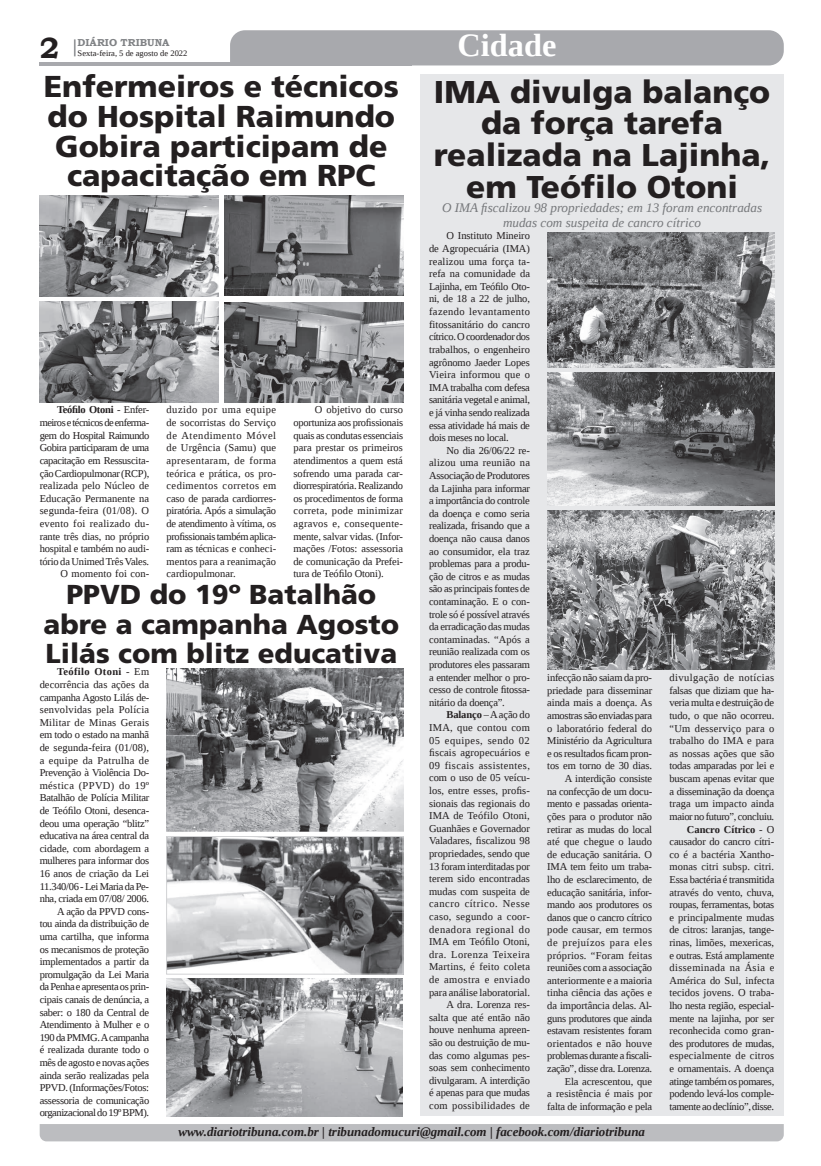
<style>
.page{position:relative;width:821px;height:1166px;background:#fff}
.page>*{position:absolute;margin:0;border:0;box-sizing:border-box;transform-origin:0 0}
.t1{font:700 32.38px "Liberation Serif";color:#fff}
.t2{font:900 31.5px/31.9px "Frutiger LT Std";color:#231f20;text-align:center}
.t3{font:900 30.19px/29.8px "Frutiger LT Std";color:#231f20;text-align:center}
.t4{font:700 29.31px "Bookman Old Style";color:#231f20}
.t5{font:900 27.3px/29.5px "Frutiger LT Std";color:#231f20;text-align:center}
.t6{font:italic 13.12px/14.9px "Liberation Serif";color:#76787b;text-align:center}
.t7{font:italic 700 12.95px "Liberation Serif";color:#231f20}
.t8{font:10.5px/12.6px "Liberation Serif";letter-spacing:-.015em;color:#231f20;text-align:right}
.t9{font:700 10.06px "Bookman Old Style";color:#808285}
.t10{font:8.4px "Liberation Serif";color:#231f20}
.s1{font-weight:700}
</style>
<div class="page">
<svg style="left:74px;top:39px;width:2px;height:17px"></svg>
<hr style="left:40px;top:62px;width:372px;height:3px;background:#a8a9ad">
<div style="left:230px;top:30px;width:554px;height:35px;background:#a8a9ad"></div>
<div style="left:40px;top:1124px;width:744px;height:17px;background:#bcbdc0"></div>
<div style="left:420px;top:74px;width:364px;height:1042px;background:#e6e7e9"></div>
<img style="left:547px;top:373px;width:227px;height:132px">
<img style="left:547px;top:232px;width:227px;height:136px">
<img style="left:547px;top:510px;width:227px;height:160px">
<img style="left:40px;top:196px;width:178px;height:100px">
<img style="left:40px;top:301px;width:178px;height:101px">
<img style="left:225px;top:195px;width:178px;height:101px">
<img style="left:225px;top:302px;width:178px;height:100px">
<img style="left:167px;top:668px;width:236px;height:164px">
<img style="left:167px;top:979px;width:236px;height:137px">
<img style="left:168px;top:838px;width:233px;height:134px">
<div style="left:166px;top:836px;width:237px;height:138px;border:1px solid #d1d2d4"></div>
<h3 class="t4" style="left:40px;top:27px;width:21px">2</h3>
<p class="t9" style="left:78px;top:35px;width:93px">DIÁRIO TRIBUNA</p>
<p class="t10" style="left:78px;top:48px;width:111px">Sexta-feira, 5 de agosto de 2022</p>
<h3 class="t3" style="left:44px;top:72px;width:357px">Enfermeiros e técnicos do Hospital Raimundo<br>Gobira participam de capacitação em RPC</h3>
<p class="t8" style="left:40px;top:404px;width:111px"><span class="s1">Teófilo Otoni</span> - Enfer&shy;meiros e técnicos de enferma&shy;gem do Hospital Raimundo<br>Gobira participaram de uma capacitação em Ressuscita&shy;ção Cardiopulmonar (RCP), realizada pelo Núcleo de<br>Educação Permanente na segunda-feira (01/08). O evento foi realizado du&shy;rante três dias, no próprio hospital e também no audi&shy;tório da Unimed Três Vales.<br>O momento foi con-</p>
<p class="t8" style="left:167px;top:404px;width:111px;text-align:justify">duzido por uma equipe de socorristas do Serviço de Atendimento Móvel de Urgência (Samu) que apresentaram, de forma teórica e prática, os pro&shy;cedimentos corretos em caso de parada cardiorres&shy;piratória. Após a simulação de atendimento à vítima, os profissionais também aplica&shy;ram as técnicas e conheci&shy;mentos para a reanimação cardiopulmonar.</p>
<p class="t8" style="left:294px;top:404px;width:111px;text-align:justify;text-indent:21px">O objetivo do curso oportuniza aos profissionais quais as condutas essenciais para prestar os primeiros atendimentos a quem está sofrendo uma parada car&shy;diorrespiratória. Realizando os procedimentos de forma correta, pode minimizar agravos e, consequente&shy;mente, salvar vidas. (Infor&shy;mações /Fotos: assessoria de comunicação da Prefei&shy;tura de Teófilo Otoni).</p>
<h3 class="t5" style="left:43px;top:580px;width:357px">PPVD do 19º Batalhão abre a campanha Agosto<br>Lilás com blitz educativa</h3>
<p class="t8" style="left:40px;top:665px;width:111px"><span class="s1">Teófilo Otoni</span> - Em decorrência das ações da campanha Agosto Lilás de&shy;senvolvidas pela Polícia<br>Militar de Minas Gerais em todo o estado na manhã de segunda-feira (01/08), a equipe da Patrulha de<br>Prevenção à Violência Do&shy;méstica (PPVD) do 19º<br>Batalhão de Polícia Militar de Teófilo Otoni, desenca&shy;deou uma operação “blitz” educativa na área central da cidade, com abordagem a mulheres para informar dos<br>16 anos de criação da Lei<br>11.340/06 - Lei Maria da Pe&shy;nha, criada em 07/08/ 2006.<br>A ação da PPVD cons-<br>tou ainda da distribuição de uma cartilha, que informa os mecanismos de proteção implementados a partir da promulgação da Lei Maria da Penha e apresenta os prin&shy;cipais canais de denúncia, a saber: o 180 da Central de<br>Atendimento à Mulher e o<br>190 da PMMG. A campanha é realizada durante todo o mês de agosto e novas ações ainda serão realizadas pela<br>PPVD. (Informações/Fotos: assessoria de comunicação organizacional do 19º BPM).</p>
<h1 class="t1" style="left:457px;top:24px;width:100px">Cidade</h1>
<h2 class="t2" style="left:434px;top:75px;width:338px">IMA divulga balanço da força tarefa realizada na Lajinha, em Teófilo Otoni</h2>
<p class="t8" style="left:429px;top:230px;width:102px;text-align:justify;text-indent:17px">O Instituto Mineiro de Agropecuária (IMA) realizou uma força ta&shy;refa na comunidade da Lajinha, em Teófilo Oto&shy;ni, de 18 a 22 de julho, fazendo levantamento fitossanitário do cancro cítrico. O coordenador dos trabalhos, o engenheiro agrônomo Jaeder Lopes Vieira informou que o IMA trabalha com defesa sanitária vegetal e animal, e já vinha sendo realizada essa atividade há mais de dois meses no local.</p>
<p class="t8" style="left:429px;top:444px;width:102px;text-align:justify;text-indent:17px">No dia 26/06/22 re&shy;alizou uma reunião na Associação de Produtores da Lajinha para informar a importância do controle da doença e como seria realizada, frisando que a doença não causa danos ao consumidor, ela traz problemas para a produ&shy;ção de citros e as mudas são as principais fontes de contaminação. E o con&shy;trole só é possível através da erradicação das mudas contaminadas. “Após a reunião realizada com os produtores eles passaram a entender melhor o pro&shy;cesso de controle fitossa&shy;nitário da doença”.</p>
<p class="t8" style="left:429px;top:708px;width:102px"><span class="s1">Balanço</span> – A ação do<br>IMA, que contou com<br>05 equipes, sendo 02 fiscais agropecuários e<br>09 fiscais assistentes, com o uso de 05 veícu&shy;los, entre esses, profis&shy;sionais das regionais do<br>IMA de Teófilo Otoni,<br>Guanhães e Governador<br>Valadares, fiscalizou 98 propriedades, sendo que<br>13 foram interditadas por terem sido encontradas mudas com suspeita de cancro cítrico. Nesse caso, segundo a coor&shy;denadora regional do<br>IMA em Teófilo Otoni, dra. Lorenza Teixeira<br>Martins, é feito coleta de amostra e enviado para análise laboratorial.<br>A dra. Lorenza res&shy;salta que até então não houve nenhuma apreen&shy;são ou destruição de mu&shy;das como algumas pes&shy;soas sem conhecimento divulgaram. A interdição é apenas para que mudas com possibilidades de</p>
<p class="t6" style="left:442px;top:200px;width:322px">O IMA fiscalizou 98 propriedades; em 13 foram encontradas mudas com suspeita de cancro cítrico</p>
<p class="t8" style="left:547px;top:671px;width:106px">infecção não saiam da pro&shy;priedade para disseminar ainda mais a doença. As amostras são enviadas para o laboratório federal do<br>Ministério da Agricultura e os resultados ficam pron&shy;tos em torno de 30 dias.<br>A interdição consiste<br>na confecção de um docu&shy;mento e passadas orienta&shy;ções para o produtor não retirar as mudas do local até que chegue o laudo de educação sanitária. O<br>IMA tem feito um traba&shy;lho de esclarecimento, de educação sanitária, infor&shy;mando aos produtores os danos que o cancro cítrico pode causar, em termos de prejuízos para eles próprios. “Foram feitas reuniões com a associação anteriormente e a maioria tinha ciência das ações e da importância delas. Al&shy;guns produtores que ainda estavam resistentes foram orientados e não houve problemas durante a fiscali&shy;zação”, disse dra. Lorenza.<br>Ela acrescentou, que<br>a resistência é mais por falta de informação e pela</p>
<p class="t8" style="left:669px;top:671px;width:106px">divulgação de notícias falsas que diziam que ha&shy;veria multa e destruição de tudo, o que não ocorreu. “Um desserviço para o trabalho do IMA e para as nossas ações que são todas amparadas por lei e buscam apenas evitar que a disseminação da doença traga um impacto ainda maior no futuro”, concluiu.<br><span class="s1">Cancro Cítrico</span> - O causador do cancro cítri&shy;co é a bactéria Xantho&shy;monas citri subsp. citri.<br>Essa bactéria é transmitida através do vento, chuva, roupas, ferramentas, botas e principalmente mudas de citros: laranjas, tange&shy;rinas, limões, mexericas, e outras. Está amplamente disseminada na Ásia e<br>América do Sul, infecta tecidos jovens. O traba&shy;lho nesta região, especial&shy;mente na lajinha, por ser reconhecida como gran&shy;des produtores de mudas, especialmente de citros e ornamentais. A doença atinge também os pomares, podendo levá-los comple&shy;tamente ao declínio”, disse.</p>
<p class="t7" style="left:178px;top:1123px;width:468px">www.diariotribuna.com.br | tribunadomucuri@gmail.com | facebook.com/diariotribuna</p>
</div>
